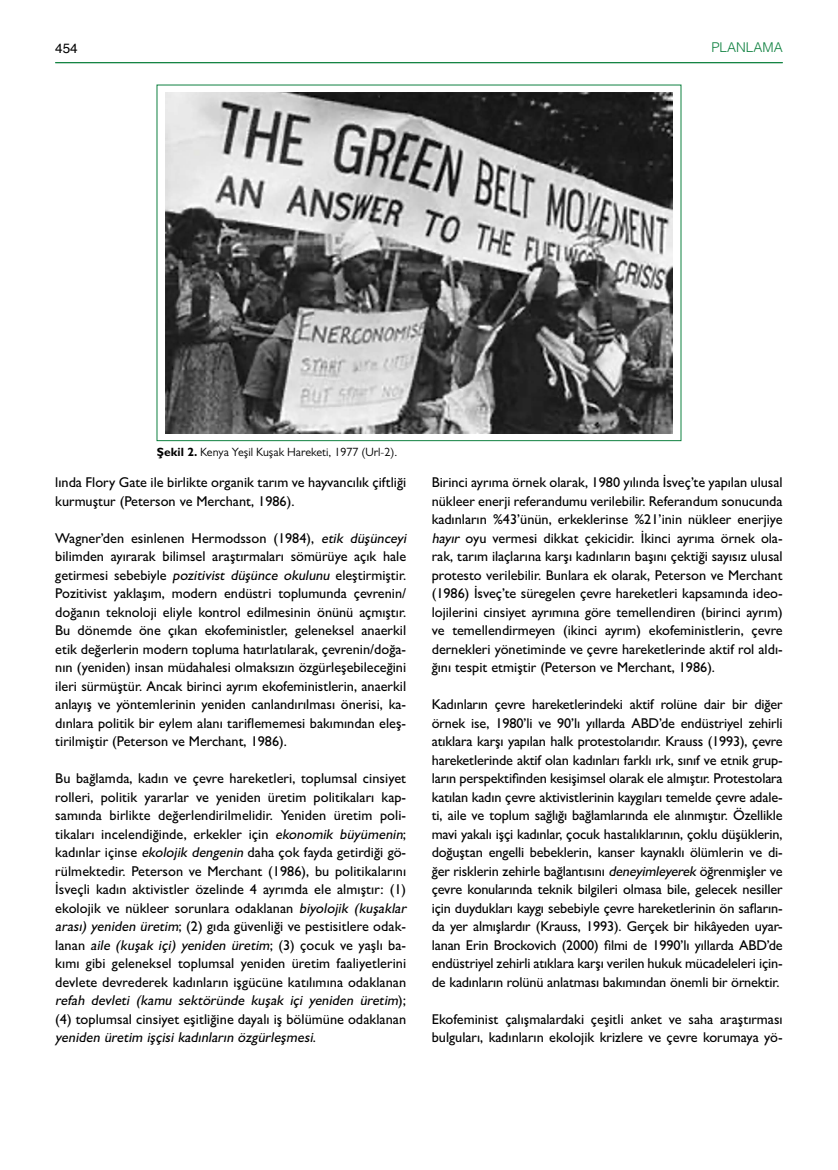
<style>
.page{position:relative;width:838px;height:1170px;background:#fff}
.page>*{position:absolute;margin:0;border:0;box-sizing:border-box;transform-origin:0 0}
.t1{font:500 14.25px/18.5px "Gill Sans MT Pro";color:#000}
.t2{font:300 13.5px "Helvetica";color:#0f8140}
.t3{font:13.5px "Helvetica";color:#000}
.t4{font:12px "Gill Sans MT Pro";color:#000}
.s1{font-weight:700}
.s2{font-style:italic}
</style>
<div class="page">
<hr style="left:55px;top:62px;width:727px;height:1px;background:#0f8140">
<img style="left:165px;top:92px;width:507px;height:341px">
<p class="t3" style="left:55px;top:37px;width:24px">454</p>
<p class="t2" style="left:711px;top:36px;width:73px">PLANLAMA</p>
<p class="t4" style="left:157px;top:445px;width:242px"><span class="s1">Şekil 2.</span> Kenya Yeşil Kuşak Hareketi, 1977 (Url-2).</p>
<p class="t1" style="left:55px;top:473px;width:352px">lında Flory Gate ile birlikte organik tarım ve hayvancılık çiftliği kurmuştur (Peterson ve Merchant, 1986).</p>
<p class="t1" style="left:55px;top:528px;width:355px">Wagner’den esinlenen Hermodsson (1984), <span class="s2">etik düşünceyi </span>bilimden ayırarak bilimsel araştırmaları sömürüye açık hale getirmesi sebebiyle <span class="s2">pozitivist düşünce okulunu</span> eleştirmiştir.<br>Pozitivist yaklaşım, modern endüstri toplumunda çevrenin/ doğanın teknoloji eliyle kontrol edilmesinin önünü açmıştır.<br>Bu dönemde öne çıkan ekofeministler, geleneksel anaerkil etik değerlerin modern topluma hatırlatılarak, çevrenin/doğa&shy;nın (yeniden) insan müdahalesi olmaksızın özgürleşebileceğini ileri sürmüştür. Ancak birinci ayrım ekofeministlerin, anaerkil anlayış ve yöntemlerinin yeniden canlandırılması önerisi, ka&shy;dınlara politik bir eylem alanı tariflememesi bakımından eleş&shy;tirilmiştir (Peterson ve Merchant, 1986).</p>
<p class="t1" style="left:55px;top:769px;width:355px">Bu bağlamda, kadın ve çevre hareketleri, toplumsal cinsiyet rolleri, politik yararlar ve yeniden üretim politikaları kap&shy;samında birlikte değerlendirilmelidir. Yeniden üretim poli&shy;tikaları incelendiğinde, erkekler için <span class="s2">ekonomik büyümenin</span>; kadınlar içinse <span class="s2">ekolojik dengenin</span> daha çok fayda getirdiği gö&shy;rülmektedir. Peterson ve Merchant (1986), bu politikalarını İsveçli kadın aktivistler özelinde 4 ayrımda ele almıştır: (1) ekolojik ve nükleer sorunlara odaklanan <span class="s2">biyolojik (kuşaklar arası) yeniden üretim</span>; (2) gıda güvenliği ve pestisitlere odak&shy;l a n a n <span class="s2">aile (kuşak içi) yeniden üretim</span>; ( 3 ) ç o c u k ve ya ş l ı b a - kımı gibi geleneksel toplumsal yeniden üretim faaliyetlerini devlete devrederek kadınların işgücüne katılımına odaklanan <span class="s2">refah devleti (kamu sektöründe kuşak içi yeniden üretim</span>) ; (4) toplumsal cinsiyet eşitliğine dayalı iş bölümüne odaklanan <span class="s2">yeniden üretim işçisi kadınların özgürleşmesi</span>.</p>
<p class="t1" style="left:432px;top:473px;width:352px;text-align:justify">Birinci ayrıma örnek olarak, 1980 yılında İsveç’te yapılan ulusal nükleer enerji referandumu verilebilir. Referandum sonucunda kadınların %43’ünün, erkeklerinse %21’inin nükleer enerjiye <span class="s2">hayır</span> oyu vermesi dikkat çekicidir. İkinci ayrıma örnek ola&shy;rak, tarım ilaçlarına karşı kadınların başını çektiği sayısız ulusal protesto verilebilir. Bunlara ek olarak, Peterson ve Merchant (1986) İsveç’te süregelen çevre hareketleri kapsamında ideo&shy;lojilerini cinsiyet ayrımına göre temellendiren (birinci ayrım) ve temellendirmeyen (ikinci ayrım) ekofeministlerin, çevre dernekleri yönetiminde ve çevre hareketlerinde aktif rol aldı&shy;ğını tespit etmiştir (Peterson ve Merchant, 1986).</p>
<p class="t1" style="left:432px;top:695px;width:352px;text-align:justify">Kadınların çevre hareketlerindeki aktif rolüne dair bir diğer örnek ise, 1980’li ve 90’lı yıllarda ABD’de endüstriyel zehirli atıklara karşı yapılan halk protestolarıdır. Krauss (1993), çevre hareketlerinde aktif olan kadınları farklı ırk, sınıf ve etnik grup&shy;ların perspektifinden kesişimsel olarak ele almıştır. Protestolara katılan kadın çevre aktivistlerinin kaygıları temelde çevre adale&shy;ti, aile ve toplum sağlığı bağlamlarında ele alınmıştır. Özellikle mavi yakalı işçi kadınlar, çocuk hastalıklarının, çoklu düşüklerin, doğuştan engelli bebeklerin, kanser kaynaklı ölümlerin ve di&shy;ğer risklerin zehirle bağlantısını <span class="s2">deneyimleyerek</span> öğrenmişler ve çevre konularında teknik bilgileri olmasa bile, gelecek nesiller için duydukları kaygı sebebiyle çevre hareketlerinin ön safların&shy;da yer almışlardır (Krauss, 1993). Gerçek bir hikâyeden uyar&shy;lanan Erin Brockovich (2000) filmi de 1990’lı yıllarda ABD’de endüstriyel zehirli atıklara karşı verilen hukuk mücadeleleri için&shy;de kadınların rolünü anlatması bakımından önemli bir örnektir.</p>
<p class="t1" style="left:432px;top:1009px;width:352px">Ekofeminist çalışmalardaki çeşitli anket ve saha araştırması bulguları, kadınların ekolojik krizlere ve çevre korumaya yö-</p>
</div>
